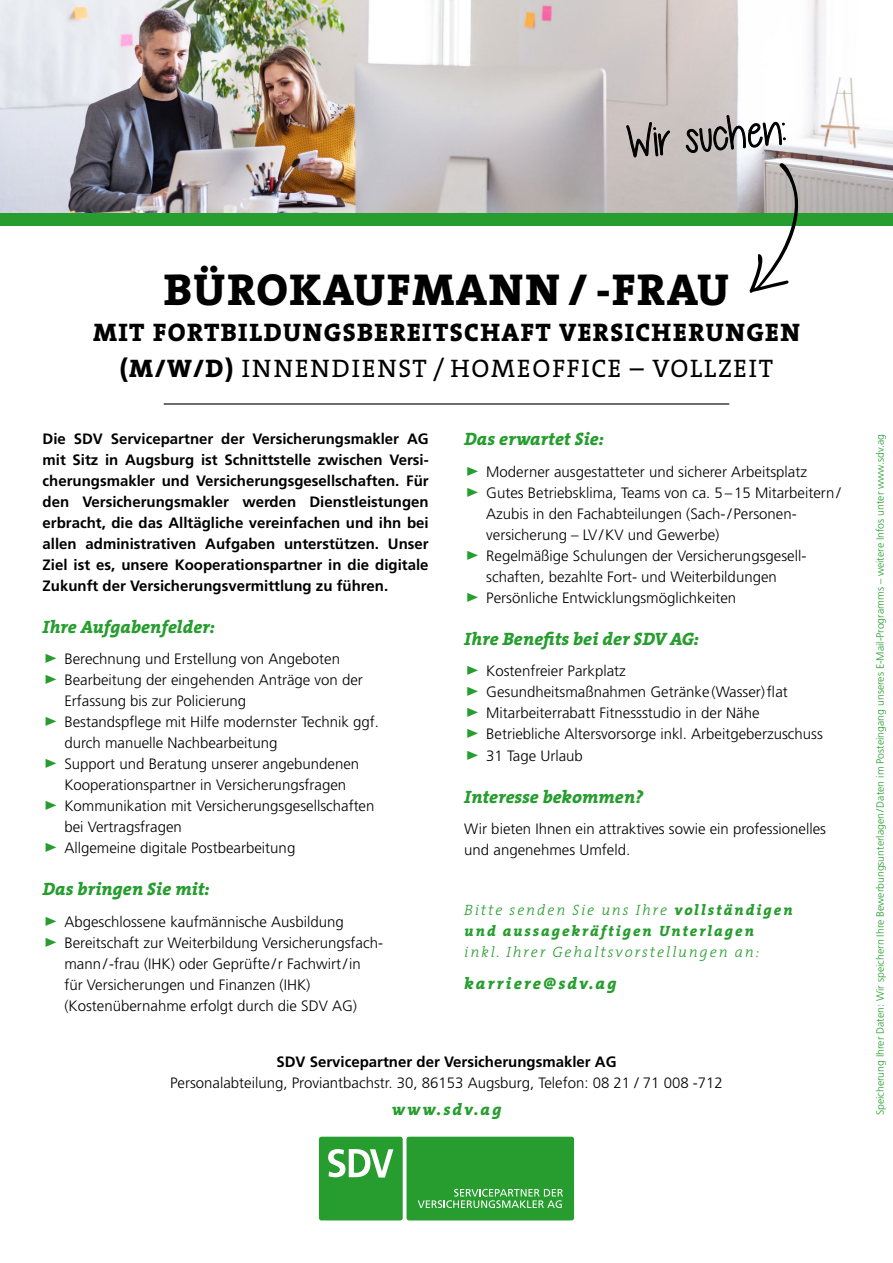
<style>
.page{position:relative;width:893px;height:1263px;background:#fff}
.page>*{position:absolute;margin:0;border:0;box-sizing:border-box;transform-origin:0 0}
.t1{font:46.8px "Cutie Patootie Skinny";color:#000}
.t2{font:800 45px "The Serif";letter-spacing:.03em;color:#000}
.t3{font:800 25.5px "The Serif";letter-spacing:.055em;color:#000}
.t4{font:25.5px "The Serif B W5 Plain";letter-spacing:.07em;color:#000}
.t5{font:italic 800 18px "The Serif";color:#269d2e}
.t6{font:italic 800 16.5px "The Serif";letter-spacing:.125em;color:#269d2e}
.t7{font:300 15px/21px "Frutiger";color:#000}
.t8{font:700 15px/21px "Frutiger";color:#000;text-align:justify}
.t9{font:italic 800 15px/21px "The Serif";letter-spacing:.125em;color:#269d2e}
.t10{font:italic 300 15px "The Serif";letter-spacing:.125em;color:#269d2e}
.t11{font:300 10.5px "Frutiger";color:#269d2e}
.s1{font-family:"The Serif";font-weight:800}
.s2{font-family:"The Serif Light Caps";font-weight:400;font-size:30px;color:#269d2e}
.s3{font-weight:300}
</style>
<div class="page">
<img style="left:0;top:0;width:893px;height:213px">
<div style="left:0;top:213px;width:893px;height:12px;background:#269d2e"></div>
<div style="left:319px;top:1137px;width:84px;height:83px;background:#269d2e;border-radius:3px"></div>
<div style="left:406px;top:1137px;width:168px;height:83px;background:#269d2e;border-radius:3px"></div>
<svg style="left:418px;top:1189px;width:145px;height:19px"></svg>
<svg style="left:328px;top:1149px;width:65px;height:28px"></svg>
<hr style="left:164px;top:403px;width:565px;height:2px;background:#000">
<svg style="left:626px;top:115px;width:44px;height:86px;background:#b7afac"></svg>
<svg style="left:685px;top:106px;width:122px;height:187px"></svg>
<h1 class="t1" style="left:624px;top:118px;width:162px;rotate:-5deg">Wir suchen:</h1>
<h2 class="t2" style="left:164px;top:252px;width:567px">BÜROKAUFMANN / -FRAU</h2>
<h3 class="t3" style="left:93px;top:311px;width:708px">MIT FORTBILDUNGSBEREITSCHAFT VERSICHERUNGEN</h3>
<h3 class="t4" style="left:120px;top:352px;width:655px"><span class="s1">(M/W/D)</span> INNENDIENST / HOMEOFFICE – VOLLZEIT</h3>
<p class="t8" style="left:43px;top:428px;width:388px">Die SDV Servicepartner der Versicherungsmakler AG mit Sitz in Augsburg ist Schnittstelle zwischen Versi&shy;cherungsmakler und Versicherungsgesellschaften. Für den Versicherungsmakler werden Dienstleistungen erbracht, die das Alltägliche vereinfachen und ihn bei allen administrativen Aufgaben unterstützen. Unser Ziel ist es, unsere Kooperationspartner in die digitale Zukunft der Versicherungsvermittlung zu führen.</p>
<p class="t5" style="left:43px;top:611px;width:174px">Ihre Aufgabenfelder:</p>
<p class="t7" style="left:43px;top:649px;width:299px"><span class="s2">&gt;</span> Berechnung und Erstellung von Angeboten</p>
<p class="t7" style="left:43px;top:670px;width:322px"><span class="s2">&gt;</span> Bearbeitung der eingehenden Anträge von der</p>
<p class="t7" style="left:64px;top:691px;width:183px">Erfassung bis zur Policierung</p>
<p class="t7" style="left:43px;top:712px;width:338px"><span class="s2">&gt;</span> Bestandspflege mit Hilfe modernster Technik ggf.</p>
<p class="t7" style="left:64px;top:733px;width:215px">durch manuelle Nachbearbeitung</p>
<p class="t7" style="left:43px;top:754px;width:318px"><span class="s2">&gt;</span> Support und Beratung unserer angebundenen</p>
<p class="t7" style="left:64px;top:775px;width:283px">Kooperationspartner in Versicherungsfragen</p>
<p class="t7" style="left:43px;top:796px;width:333px"><span class="s2">&gt;</span> Kommunikation mit Versicherungsgesellschaften</p>
<p class="t7" style="left:64px;top:817px;width:119px">bei Vertragsfragen</p>
<p class="t7" style="left:43px;top:838px;width:254px"><span class="s2">&gt;</span> Allgemeine digitale Postbearbeitung</p>
<p class="t5" style="left:43px;top:874px;width:169px">Das bringen Sie mit:</p>
<p class="t7" style="left:43px;top:911px;width:303px"><span class="s2">&gt;</span> Abgeschlossene kaufmännische Ausbildung</p>
<p class="t7" style="left:43px;top:932px;width:342px"><span class="s2">&gt;</span> Bereitschaft zur Weiterbildung Versicherungsfach-</p>
<p class="t7" style="left:64px;top:953px;width:298px">mann/-frau (IHK) oder Geprüfte/r Fachwirt/in</p>
<p class="t7" style="left:64px;top:974px;width:247px">für Versicherungen und Finanzen (IHK)</p>
<p class="t7" style="left:64px;top:995px;width:294px">(Kostenübernahme erfolgt durch die SDV AG)</p>
<p class="t5" style="left:464px;top:424px;width:141px">Das erwartet Sie:</p>
<p class="t7" style="left:464px;top:461px;width:344px"><span class="s2">&gt;</span> Moderner ausgestatteter und sicherer Arbeitsplatz</p>
<p class="t7" style="left:464px;top:482px;width:378px"><span class="s2">&gt;</span> Gutes Betriebsklima, Teams von ca. 5–15 Mitarbeitern/</p>
<p class="t7" style="left:486px;top:503px;width:312px">Azubis in den Fachabteilungen (Sach-/Personen-</p>
<p class="t7" style="left:486px;top:524px;width:235px">versicherung – LV/KV und Gewerbe)</p>
<p class="t7" style="left:464px;top:545px;width:342px"><span class="s2">&gt;</span> Regelmäßige Schulungen der Versicherungsgesell-</p>
<p class="t7" style="left:486px;top:566px;width:292px">schaften, bezahlte Fort- und Weiterbildungen</p>
<p class="t7" style="left:464px;top:587px;width:273px"><span class="s2">&gt;</span> Persönliche Entwicklungsmöglichkeiten</p>
<p class="t5" style="left:464px;top:624px;width:236px">Ihre Benefits bei der SDV AG:</p>
<p class="t7" style="left:464px;top:661px;width:360px"><span class="s2">&gt;</span> Kostenfreier Parkplatz<br><span class="s2">&gt;</span> Gesundheitsmaßnahmen Getränke(Wasser)flat<br><span class="s2">&gt;</span> Mitarbeiterrabatt Fitnessstudio in der Nähe<br><span class="s2">&gt;</span> Betriebliche Altersvorsorge inkl. Arbeitgeberzuschuss <span class="s2">&gt;</span> 31 Tage Urlaub</p>
<p class="t5" style="left:464px;top:781px;width:180px">Interesse bekommen?</p>
<p class="t7" style="left:464px;top:818px;width:363px">Wir bieten Ihnen ein attraktives sowie ein professionelles und angenehmes Umfeld.</p>
<p class="t9" style="left:464px;top:899px;width:330px"><span class="s3">Bitte senden Sie uns Ihre</span> vollständigen und aussagekräftigen Unterlagen</p>
<p class="t10" style="left:464px;top:939px;width:296px">inkl. Ihrer Gehaltsvorstellungen an:</p>
<p class="t6" style="left:464px;top:969px;width:154px">karriere@sdv.ag</p>
<p class="t8" style="left:276px;top:1052px;width:342px">SDV Servicepartner der Versicherungsmakler AG</p>
<p class="t7" style="left:170px;top:1073px;width:554px">Personalabteilung, Proviantbachstr. 30, 86153 Augsburg, Telefon: 08 21 / 71 008 -712</p>
<p class="t6" style="left:391px;top:1096px;width:112px">www.sdv.ag</p>
<p class="t11" style="left:874px;top:1115px;width:683px;rotate:-90deg">Speicherung Ihrer Daten: Wir speichern Ihre Bewerbungsunterlagen/Daten im Posteingang unseres E-Mail-Programms – weitere Infos unter www.sdv.ag</p>
</div>
